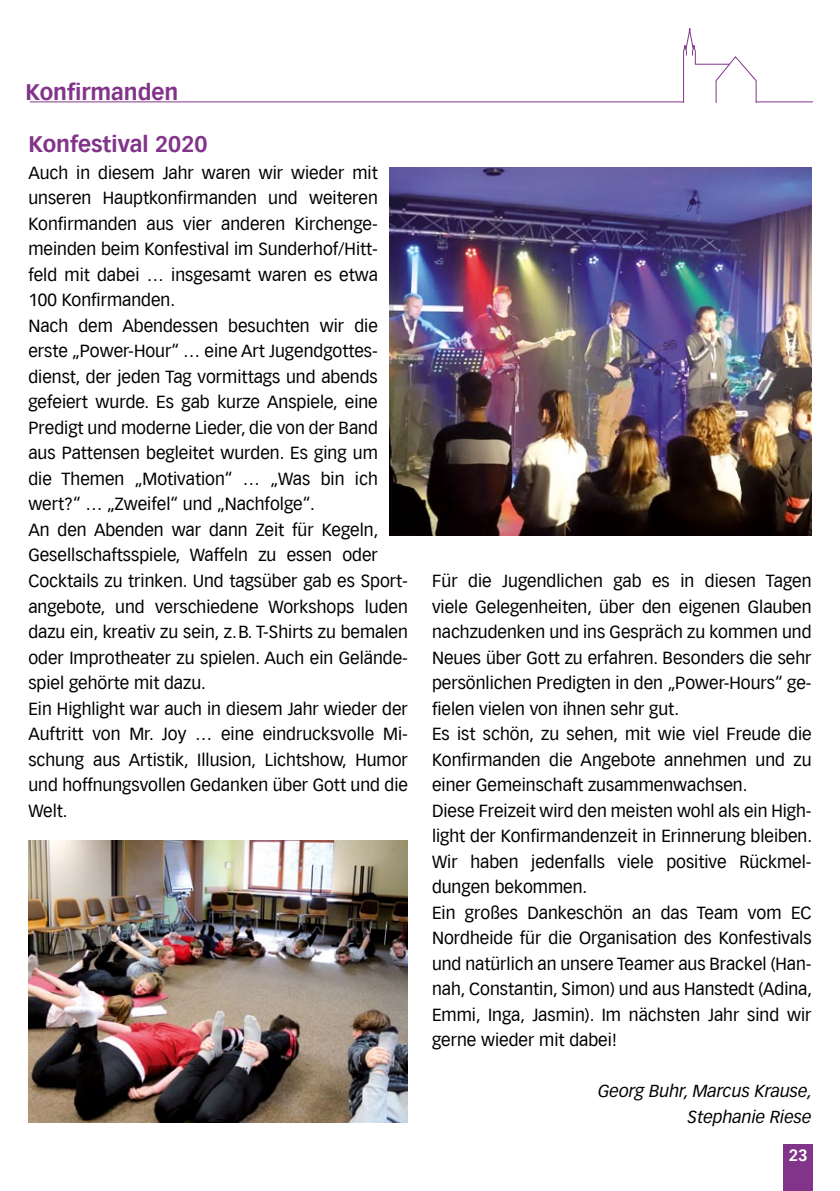
<style>
.page{position:relative;width:840px;height:1191px;background:#fff}
.page>*{position:absolute;margin:0;border:0;box-sizing:border-box;transform-origin:0 0}
.t1{font:700 22px "Vectora LT";color:#82348b}
.t2{font:17.2px/25.6px "Vectora LT";color:#000}
.t3{font:italic 17.2px/25.6px "Vectora LT Std";color:#000;text-align:right}
.t4{font:700 16px "Vectora LT";color:#fff}
</style>
<div class="page">
<div style="left:782px;top:1144px;width:30px;height:47px;background:#82348b"></div>
<svg style="left:683px;top:28px;width:72px;height:74px"></svg>
<hr style="left:30px;top:102px;width:653px;height:1px;background:#82348b">
<hr style="left:755px;top:102px;width:57px;height:1px;background:#82348b">
<img style="left:389px;top:167px;width:422px;height:369px">
<img style="left:28px;top:840px;width:380px;height:282px">
<p class="t1" style="left:26px;top:78px;width:154px">Konfirmanden</p>
<p class="t1" style="left:28px;top:131px;width:180px">Konfestival 2020</p>
<p class="t2" style="left:28px;top:160px;width:381px">Auch in diesem Jahr waren wir wieder mit unseren Hauptkonfirmanden und weiteren Konfirmanden aus vier anderen Kirchenge&shy;meinden beim Konfestival im Sunderhof/Hitt&shy;feld mit dabei … insgesamt waren es etwa 100 Konfirmanden.<br>Nach dem Abendessen besuchten wir die erste „Power-Hour“ … eine Art Jugendgottes&shy;dienst, der jeden Tag vormittags und abends gefeiert wurde. Es gab kurze Anspiele, eine Predigt und moderne Lieder, die von der Band aus Pattensen begleitet wurden. Es ging um<br>die Themen „Motivation“ … „Was bin ich wert?“ … „Zweifel“ und „Nachfolge“.<br>An den Abenden war dann Zeit für Kegeln, Gesellschaftsspiele, Waffeln zu essen oder Cocktails zu trinken. Und tagsüber gab es Sport&shy;angebote, und verschiedene Workshops luden dazu ein, kreativ zu sein, z.B. T-Shirts zu bemalen oder Improtheater zu spielen. Auch ein Gelände&shy;spiel gehörte mit dazu.<br>Ein Highlight war auch in diesem Jahr wieder der Auftritt von Mr. Joy … eine eindrucksvolle Mi&shy;schung aus Artistik, Illusion, Lichtshow, Humor und hoffnungsvollen Gedanken über Gott und die Welt.</p>
<p class="t2" style="left:432px;top:568px;width:381px">Für die Jugendlichen gab es in diesen Tagen viele Gelegenheiten, über den eigenen Glauben nachzudenken und ins Gespräch zu kommen und Neues über Gott zu erfahren. Besonders die sehr persönlichen Predigten in den „Power-Hours“ ge&shy;fielen vielen von ihnen sehr gut.<br>Es ist schön, zu sehen, mit wie viel Freude die Konfirmanden die Angebote annehmen und zu einer Gemeinschaft zusammenwachsen.<br>Diese Freizeit wird den meisten wohl als ein High&shy;light der Konfirmandenzeit in Erinnerung bleiben.<br>Wir haben jedenfalls viele positive Rückmel&shy;dungen bekommen.<br>Ein großes Dankeschön an das Team vom EC Nordheide für die Organisation des Konfestivals und natürlich an unsere Teamer aus Brackel (Han&shy;nah, Constantin, Simon) und aus Hanstedt (Adina, Emmi, Inga, Jasmin). Im nächsten Jahr sind wir gerne wieder mit dabei!</p>
<p class="t3" style="left:597px;top:1078px;width:216px">Georg Buhr, Marcus Krause,<br>Stephanie Riese</p>
<p class="t4" style="left:788px;top:1145px;width:19px">23</p>
</div>
